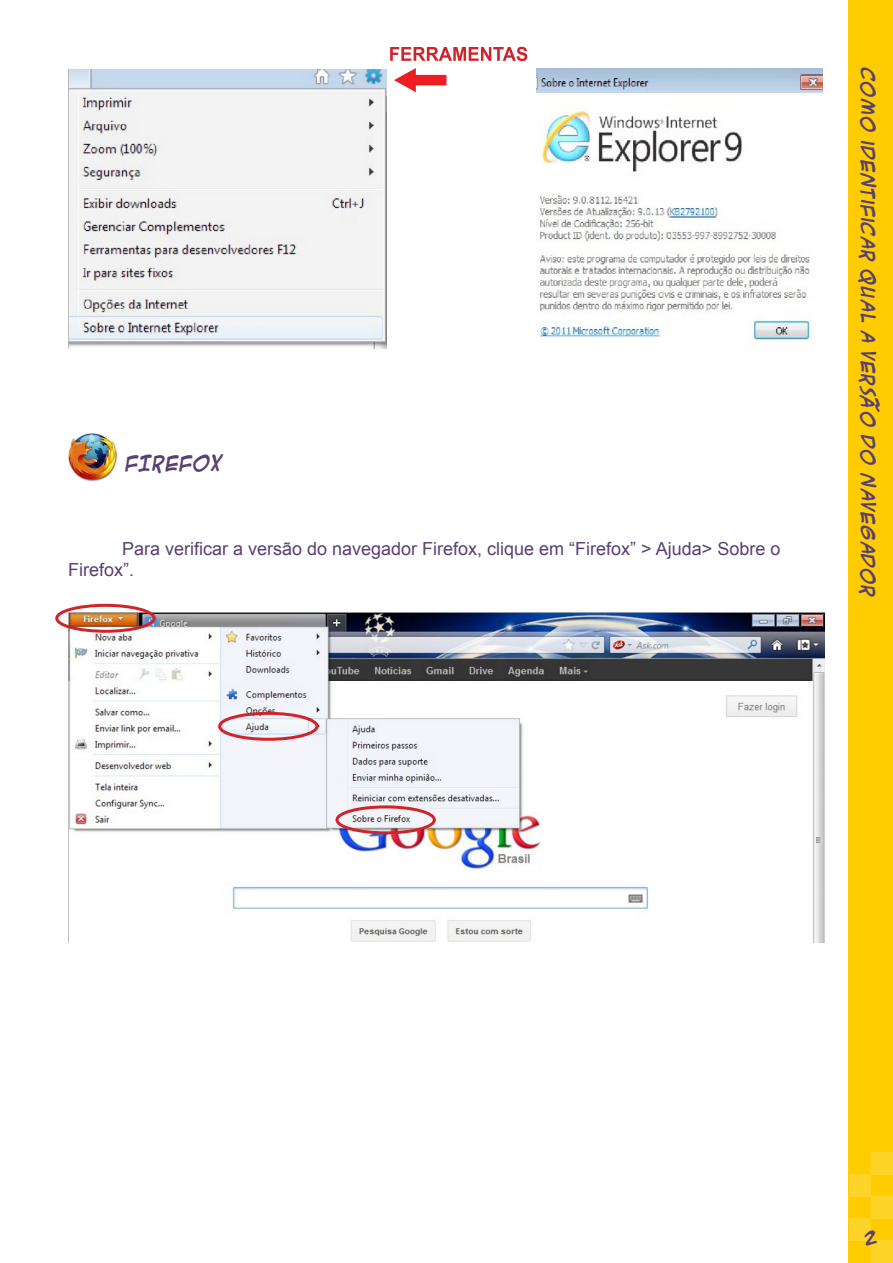
<style>
.page{position:relative;width:893px;height:1263px;background:#fff}
.page>*{position:absolute;margin:0;border:0;box-sizing:border-box;transform-origin:0 0}
.Normal_wrd_1{font:18px/21.6px "Arial";color:#584073}
.Normal_wrd_1-2{font:700 18px "ACME Secret Agent";color:#584073}
.t1{font:18px "ACME Secret Agent";color:#584073}
.t2{font:700 16.5px "ACME Secret Agent";color:#584073}
</style>
<div class="page">
<div style="left:848px;top:0;width:45px;height:1263px;background:#fc0"></div>
<div style="left:871px;top:1241px;width:22px;height:22px;background:#ffd429"></div>
<div style="left:871px;top:1152px;width:22px;height:23px;background:#ffd429"></div>
<div style="left:849px;top:1219px;width:22px;height:22px;background:#ffd429"></div>
<div style="left:871px;top:1197px;width:22px;height:22px;background:#ffd429"></div>
<div style="left:849px;top:1175px;width:22px;height:22px;background:#ffd429"></div>
<img style="left:68px;top:69px;width:318px;height:279px">
<img style="left:536px;top:68px;width:287px;height:273px">
<img style="left:68px;top:612px;width:757px;height:330px">
<div style="left:407px;top:75px;width:39px;height:10px;background:#ee1d23"></div>
<svg style="left:394px;top:68px;width:22px;height:24px"></svg>
<div style="left:55px;top:604px;width:101px;height:29px;border:3px solid #d1232a;border-radius:50%"></div>
<div style="left:218px;top:712px;width:100px;height:29px;border:3px solid #d1232a;border-radius:50%"></div>
<div style="left:335px;top:805px;width:101px;height:29px;border:3px solid #d1232a;border-radius:50%"></div>
<svg style="left:390px;top:47px;width:137px;height:14px"></svg>
<img style="left:68px;top:434px;width:49px;height:48px">
<p class="Normal_wrd_1-2" style="left:125px;top:449px;width:99px">FIREFOX</p>
<p class="Normal_wrd_1" style="left:68px;top:537px;width:714px;text-indent:54px">Para verificar a versão do navegador Firefox, clique em “Firefox” &gt; Ajuda&gt; Sobre o<br>Firefox”.</p>
<p class="t2" style="left:881px;top:68px;width:531px;rotate:90deg">Como identificar qual a versão do navegadoR</p>
<p class="t1" style="left:864px;top:1225px;width:15px">2</p>
</div>
